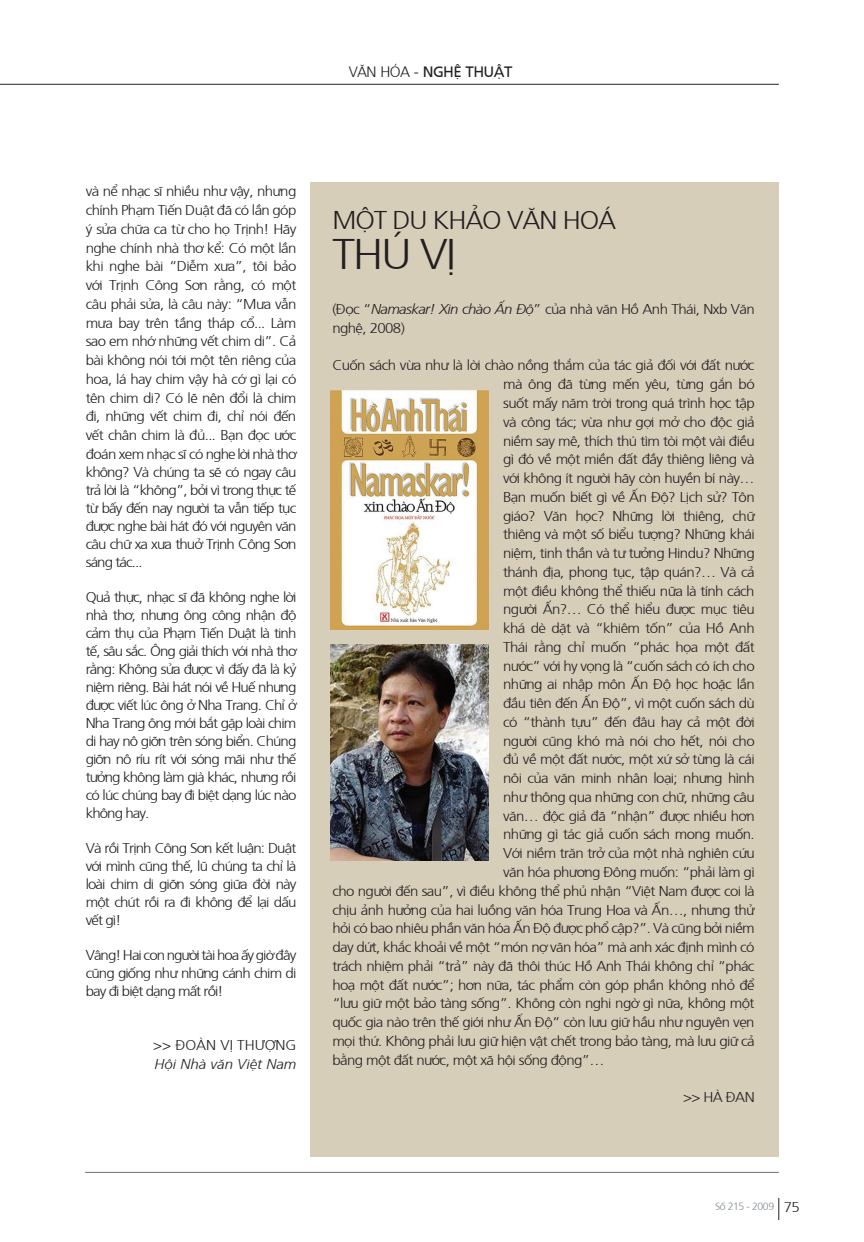
<style>
.page{position:relative;width:864px;height:1242px;background:#fff}
.page>*{position:absolute;margin:0;border:0;box-sizing:border-box;transform-origin:0 0}
.t1{font:300 42.75px "Frutiger";color:#231f20;scale:1.05 1}
.t2{font:300 25.65px "Frutiger";color:#231f20;scale:1.05 1}
.t3{font:15px "Frutiger";color:#231f20}
.t4{font:300 14.25px/18.6px "Frutiger";letter-spacing:-.04em;color:#231f20;text-align:justify;scale:1.05 1}
.t5{font:italic 300 14.25px "Frutiger";color:#231f20;scale:1.05 1}
.t6{font:300 14.25px "Frutiger";color:#231f20;scale:1.05 1}
.t7{font:300 10.5px "Frutiger";letter-spacing:-.04em;color:#838c91}
.s1{font-weight:300}
.s2{font-style:italic}
.s3{font-size:14.25px;color:#231f20}
</style>
<div class="page">
<div style="left:310px;top:183px;width:468px;height:974px;background:#d7ceba"></div>
<img style="left:331px;top:644px;width:157px;height:217px">
<img style="left:331px;top:390px;width:157px;height:239px">
<hr style="left:0;top:84px;width:778px;height:1px;background:#262324">
<hr style="left:85px;top:1172px;width:693px;height:1px;background:#6c6d70">
<svg style="left:778px;top:1198px;width:1px;height:22px"></svg>
<p class="t3" style="left:348px;top:61px;width:128px"><span class="s1">VĂN HÓA -</span> NGHỆ THUẬT</p>
<p class="t4" style="left:86px;top:181px;width:202px">và nể nhạc sĩ nhiều như vậy, nhưng chính Phạm Tiến Duật đã có lần góp ý sửa chữa ca từ cho họ Trịnh! Hãy nghe chính nhà thơ kể: Có một lần khi nghe bài “Diễm xưa”, tôi bảo với Trịnh Công Sơn rằng, có một câu phải sửa, là câu này: “Mưa vẫn mưa bay trên tầng tháp cổ... Làm sao em nhớ những vết chim di”. Cả bài không nói tới một tên riêng của hoa, lá hay chim vậy hà cớ gì lại có tên chim di? Có lẽ nên đổi là chim đi, những vết chim đi, chỉ nói đến vết chân chim là đủ... Bạn đọc ước đoán xem nhạc sĩ có nghe lời nhà thơ không? Và chúng ta sẽ có ngay câu trả lời là “không”, bởi vì trong thực tế từ bấy đến nay người ta vẫn tiếp tục được nghe bài hát đó với nguyên văn câu chữ xa xưa thuở Trịnh Công Sơn sáng tác...</p>
<p class="t4" style="left:86px;top:587px;width:202px;line-height:18px">Quả thực, nhạc sĩ đã không nghe lời nhà thơ, nhưng ông công nhận độ cảm thụ của Phạm Tiến Duật là tinh tế, sâu sắc. Ông giải thích với nhà thơ rằng: Không sửa được vì đấy đã là kỷ niệm riêng. Bài hát nói về Huế nhưng được viết lúc ông ở Nha Trang. Chỉ ở Nha Trang ông mới bắt gặp loài chim di hay nô giỡn trên sóng biển. Chúng giỡn nô ríu rít với sóng mãi như thế tưởng không làm già khác, nhưng rồi có lúc chúng bay đi biệt dạng lúc nào không hay.</p>
<p class="t4" style="left:86px;top:838px;width:202px;line-height:18px">Và rồi Trịnh Công Sơn kết luận: Duật với mình cũng thế, lũ chúng ta chỉ là loài chim di giỡn sóng giữa đời này một chút rồi ra đi không để lại dấu vết gì!</p>
<p class="t4" style="left:86px;top:945px;width:202px;line-height:18.1px">Vâng! Hai con người tài hoa ấy giờ đây cũng giống như những cánh chim di bay đi biệt dạng mất rồi!</p>
<p class="t6" style="left:153px;top:1035px;width:127px">&gt;&gt; Đoàn Vị Th ượng</p>
<p class="t5" style="left:154px;top:1054px;width:136px">Hội Nhà văn Việt Nam</p>
<h2 class="t2" style="left:332px;top:202px;width:183px">Một du khảo văn</h2>
<h2 class="t2" style="left:562px;top:202px;width:52px">hoá</h2>
<h1 class="t1" style="left:332px;top:224px;width:119px">th ú vị</h1>
<p class="t4" style="left:332px;top:299px;width:403px">(Đọc “<span class="s2">Namaskar! Xin chào Ấn Độ</span>” của nhà văn Hồ Anh Thái, Nxb Văn nghệ, 2008)</p>
<p class="t4" style="left:332px;top:355px;width:403px">Cuốn sách vừa như là lời chào nồng thắm của tác giả đối với đất nước</p>
<p class="t4" style="left:503px;top:374px;width:241px">mà ông đã từng mến yêu, từng gắn bó</p>
<p class="t4" style="left:503px;top:393px;width:241px">suốt mấy năm trời trong quá trình học tập</p>
<p class="t4" style="left:503px;top:411px;width:241px">và công tác; vừa như gợi mở cho độc giả</p>
<p class="t4" style="left:503px;top:430px;width:241px">niềm say mê, thích thú tìm tòi một vài điều</p>
<p class="t4" style="left:503px;top:449px;width:241px">gì đó về một miền đất đầy thiêng liêng và</p>
<p class="t4" style="left:503px;top:468px;width:241px">với không ít người hãy còn huyền bí này…</p>
<p class="t4" style="left:503px;top:486px;width:241px">Bạn muốn biết gì về Ấn Độ? Lịch sử? Tôn</p>
<p class="t4" style="left:503px;top:505px;width:241px">giáo? Văn học? Những lời thiêng, chữ</p>
<p class="t4" style="left:503px;top:524px;width:241px">thiêng và một số biểu tượng? Những khái</p>
<p class="t4" style="left:503px;top:543px;width:241px">niệm, tinh thần và tư tưởng Hindu? Những</p>
<p class="t4" style="left:503px;top:561px;width:241px">thánh địa, phong tục, tập quán?… Và cả</p>
<p class="t4" style="left:503px;top:580px;width:241px">một điều không thể thiếu nữa là tính cách</p>
<p class="t4" style="left:503px;top:599px;width:241px">người Ấn?… Có thể hiểu được mục tiêu</p>
<p class="t4" style="left:503px;top:618px;width:241px">khá dè dặt và “khiêm tốn” của Hồ Anh</p>
<p class="t4" style="left:503px;top:636px;width:241px">Thái rằng chỉ muốn “phác họa một đất</p>
<p class="t4" style="left:503px;top:655px;width:241px">nước” với hy vọng là “cuốn sách có ích cho</p>
<p class="t4" style="left:503px;top:674px;width:241px">những ai nhập môn Ấn Độ học hoặc lần</p>
<p class="t4" style="left:503px;top:693px;width:241px">đầu tiên đến Ấn Độ”, vì một cuốn sách dù</p>
<p class="t4" style="left:503px;top:711px;width:241px">có “thành tựu” đến đâu hay cả một đời</p>
<p class="t4" style="left:503px;top:730px;width:241px">người cũng khó mà nói cho hết, nói cho</p>
<p class="t4" style="left:503px;top:749px;width:241px">đủ về một đất nước, một xứ sở từng là cái</p>
<p class="t4" style="left:503px;top:768px;width:241px">nôi của văn minh nhân loại; nhưng hình</p>
<p class="t4" style="left:503px;top:786px;width:241px">như thông qua những con chữ, những câu</p>
<p class="t4" style="left:503px;top:805px;width:241px">văn… độc giả đã “nhận” được nhiều hơn</p>
<p class="t4" style="left:503px;top:824px;width:241px">những gì tác giả cuốn sách mong muốn.</p>
<p class="t4" style="left:503px;top:843px;width:241px">Với niềm trăn trở của một nhà nghiên cứu</p>
<p class="t4" style="left:503px;top:861px;width:241px">văn hóa phương Đông muốn: “phải làm gì</p>
<p class="t4" style="left:332px;top:880px;width:403px">cho người đến sau”, vì điều không thể phủ nhận “Việt Nam được coi là</p>
<p class="t4" style="left:332px;top:899px;width:403px">chịu ảnh hưởng của hai luồng văn hóa Trung Hoa và Ấn…, nhưng thử</p>
<p class="t4" style="left:332px;top:918px;width:403px">hỏi có bao nhiêu phần văn hóa Ấn Độ được phổ cập?”. Và cũng bởi niềm</p>
<p class="t4" style="left:332px;top:936px;width:403px">day dứt, khắc khoải về một “món nợ văn hóa” mà anh xác định mình có</p>
<p class="t4" style="left:332px;top:955px;width:403px">trách nhiệm phải “trả” này đã thôi thúc Hồ Anh Thái không chỉ “phác</p>
<p class="t4" style="left:332px;top:974px;width:403px">hoạ một đất nước”; hơn nữa, tác phẩm còn góp phần không nhỏ để</p>
<p class="t4" style="left:332px;top:993px;width:403px">“lưu giữ một bảo tàng sống”. Không còn nghi ngờ gì nữa, không một</p>
<p class="t4" style="left:332px;top:1012px;width:403px">quốc gia nào trên thế giới như Ấn Độ“ còn lưu giữ hầu như nguyên vẹn</p>
<p class="t4" style="left:332px;top:1030px;width:403px">mọi thứ. Không phải lưu giữ hiện vật chết trong bảo tàng, mà lưu giữ cả</p>
<p class="t4" style="left:332px;top:1049px;width:260px">bằng một đất nước, một xã hội sống động”…</p>
<p class="t4" style="left:682px;top:1087px;width:60px">&gt;&gt; Hà Đan</p>
<p class="t7" style="left:714px;top:1198px;width:86px">Số 215 - 2009 <span class="s3">75</span></p>
</div>
